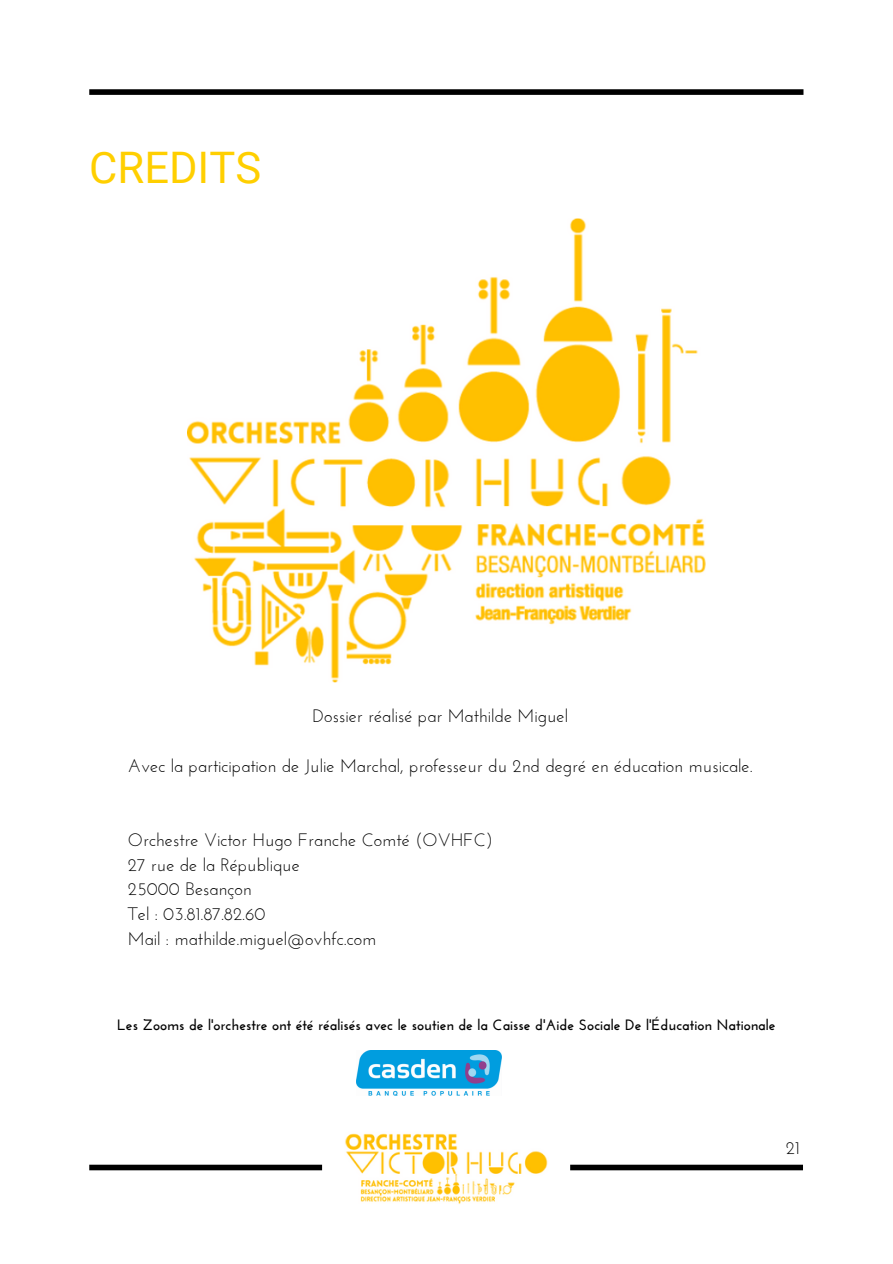
<style>
.page{position:relative;width:893px;height:1264px;background:#fff}
.page>*{position:absolute;margin:0;border:0;box-sizing:border-box;transform-origin:0 0}
.t1{font:43.5px "Roboto";color:#ffcf00}
.t2{font:18px/24.8px "Josefin Sans";color:#000}
.t3{font:700 15px "Josefin Sans";color:#000}
</style>
<div class="page">
<div style="left:89px;top:89px;width:714px;height:6px;background:#000"></div>
<div style="left:570px;top:1164px;width:233px;height:6px;background:#000"></div>
<div style="left:89px;top:1164px;width:233px;height:6px;background:#000"></div>
<img style="left:345px;top:1133px;width:203px;height:71px">
<img style="left:187px;top:218px;width:518px;height:464px">
<img style="left:357px;top:1050px;width:145px;height:45px">
<h1 class="t1" style="left:89px;top:142px;width:173px">CREDITS</h1>
<p class="t2" style="left:312px;top:705px;width:257px">Dossier réalisé par Mathilde Miguel</p>
<p class="t2" style="left:128px;top:754px;width:626px">Avec la participation de Julie Marchal, professeur du 2nd degré en éducation musicale.</p>
<p class="t2" style="left:128px;top:828px;width:366px">Orchestre Victor Hugo Franche Comté (OVHFC)<br>27 rue de la République<br>25000 Besançon<br>Tel : 03.81.87.82.60<br>Mail : mathilde.miguel@ovhfc.com</p>
<p class="t3" style="left:117px;top:1018px;width:660px">Les Zooms de l'orchestre ont été réalisés avec le soutien de la Caisse d'Aide Sociale De l'Éducation Nationale</p>
<p class="t2" style="left:785px;top:1137px;width:15px">21</p>
</div>
